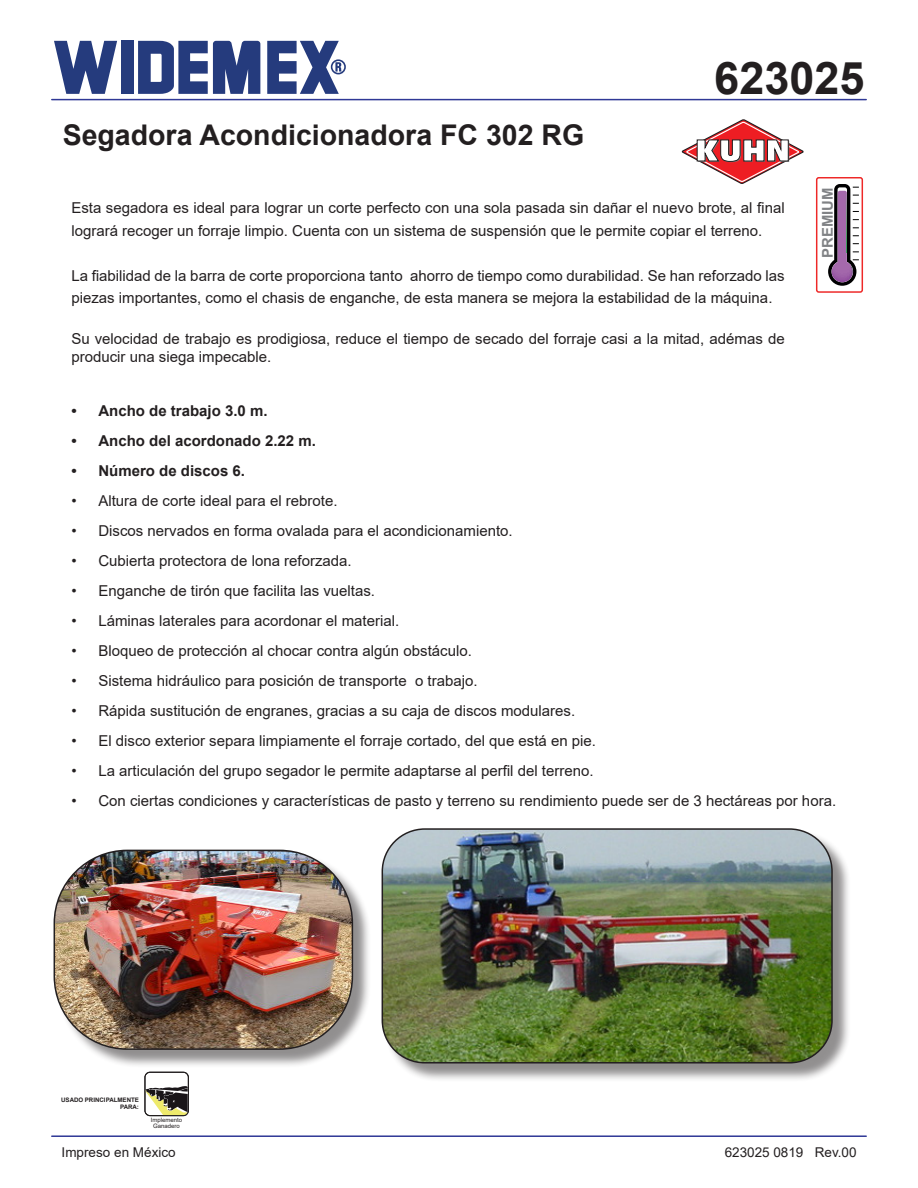
<style>
.page{position:relative;width:918px;height:1188px;background:#fff}
.page>*{position:absolute;margin:0;border:0;box-sizing:border-box;transform-origin:0 0}
.t1{font:700 45px "Arial";color:#231f20}
.t2{font:700 28.5px "Arial";color:#231f20}
.t3{font:15px/22.5px "Arial";color:#231f20}
.t4{font:700 15px "Arial";color:#231f20}
.t5{font:700 14.85px "Arial";color:#808285}
.t6{font:13.5px "Arial";color:#231f20}
.t7{font:700 6.15px "Arial";color:#231f20}
.t8{font:6px "Arial";color:#231f20}
</style>
<div class="page">
<hr style="left:52px;top:99px;width:814px;height:1px;background:#2f3896">
<hr style="left:52px;top:1135px;width:814px;height:2px;background:#2f3896">
<svg style="left:54px;top:41px;width:63px;height:53px"></svg>
<div style="left:122px;top:41px;width:12px;height:53px;background:#253b7d"></div>
<svg style="left:138px;top:41px;width:122px;height:53px"></svg>
<div style="left:331px;top:59px;width:15px;height:15px;border:2px solid #253b7d;border-radius:50%"></div>
<svg style="left:267px;top:41px;width:75px;height:53px"></svg>
<div style="left:816px;top:177px;width:47px;height:116px;border:1px solid #ee2928;border-radius:2px"></div>
<svg style="left:828px;top:184px;width:31px;height:102px"></svg>
<svg style="left:681px;top:119px;width:123px;height:65px"></svg>
<div style="left:56px;top:852px;width:316px;height:216px;background:#231f20;opacity:.5"></div>
<img style="left:54px;top:850px;width:298px;height:199px">
<div style="left:54px;top:850px;width:299px;height:200px;border:2px solid #231f20;border-radius:73px"></div>
<div style="left:384px;top:831px;width:467px;height:251px;background:#231f20;opacity:.5"></div>
<img style="left:382px;top:831px;width:450px;height:232px">
<div style="left:382px;top:828px;width:451px;height:236px;border:2px solid #231f20;border-radius:43px"></div>
<svg style="left:145px;top:1086px;width:42px;height:31px"></svg>
<div style="left:145px;top:1072px;width:44px;height:44px;border:1px solid #231f20;border-radius:5px"></div>
<p class="t2" style="left:63px;top:115px;width:523px">Segadora Acondicionadora FC 302 RG</p>
<p class="t1" style="left:714px;top:47px;width:152px">623025</p>
<p class="t3" style="left:71px;top:196px;width:715px">Esta segadora es ideal para lograr un corte perfecto con una sola pasada sin dañar el nuevo brote, al final logrará recoger un forraje limpio. Cuenta con un sistema de suspensión que le permite copiar el terreno.</p>
<p class="t3" style="left:71px;top:264px;width:715px">La fiabilidad de la barra de corte proporciona tanto ahorro de tiempo como durabilidad. Se han reforzado las piezas importantes, como el chasis de enganche, de esta manera se mejora la estabilidad de la máquina.</p>
<p class="t3" style="left:71px;top:329px;width:715px;line-height:18px">Su velocidad de trabajo es prodigiosa, reduce el tiempo de secado del forraje casi a la mitad, adémas de producir una siega impecable.</p>
<p class="t5" style="left:818px;top:258px;width:72px;rotate:-90deg">PREMIUM</p>
<p class="t4" style="left:71px;top:401px;width:198px">• Ancho de trabajo 3.0 m.</p>
<p class="t4" style="left:71px;top:431px;width:246px">• Ancho del acordonado 2.22 m.</p>
<p class="t4" style="left:71px;top:461px;width:175px">• Número de discos 6.</p>
<p class="t3" style="left:71px;top:490px;width:268px">• Altura de corte ideal para el rebrote.</p>
<p class="t3" style="left:71px;top:520px;width:443px">• Discos nervados en forma ovalada para el acondicionamiento.</p>
<p class="t3" style="left:71px;top:550px;width:282px">• Cubierta protectora de lona reforzada.</p>
<p class="t3" style="left:71px;top:580px;width:305px">• Enganche de tirón que facilita las vueltas.</p>
<p class="t3" style="left:71px;top:610px;width:329px">• Láminas laterales para acordonar el material.</p>
<p class="t3" style="left:71px;top:640px;width:402px">• Bloqueo de protección al chocar contra algún obstáculo.</p>
<p class="t3" style="left:71px;top:670px;width:408px">• Sistema hidráulico para posición de transporte o trabajo.</p>
<p class="t3" style="left:71px;top:700px;width:505px">• Rápida sustitución de engranes, gracias a su caja de discos modulares.</p>
<p class="t3" style="left:71px;top:730px;width:526px">• El disco exterior separa limpiamente el forraje cortado, del que está en pie.</p>
<p class="t3" style="left:71px;top:760px;width:524px">• La articulación del grupo segador le permite adaptarse al perfil del terreno.</p>
<p class="t3" style="left:71px;top:790px;width:766px">• Con ciertas condiciones y características de pasto y terreno su rendimiento puede ser de 3 hectáreas por hora.</p>
<p class="t7" style="left:61px;top:1096px;width:79px">USADO PRINCIPALMENTE</p>
<p class="t7" style="left:120px;top:1103px;width:20px">PARA:</p>
<p class="t8" style="left:151px;top:1116px;width:33px">Implemento</p>
<p class="t8" style="left:153px;top:1122px;width:28px">Ganadero</p>
<p class="t6" style="left:62px;top:1143px;width:116px">Impreso en México</p>
<p class="t6" style="left:725px;top:1143px;width:133px">623025 0819 Rev.00</p>
</div>
